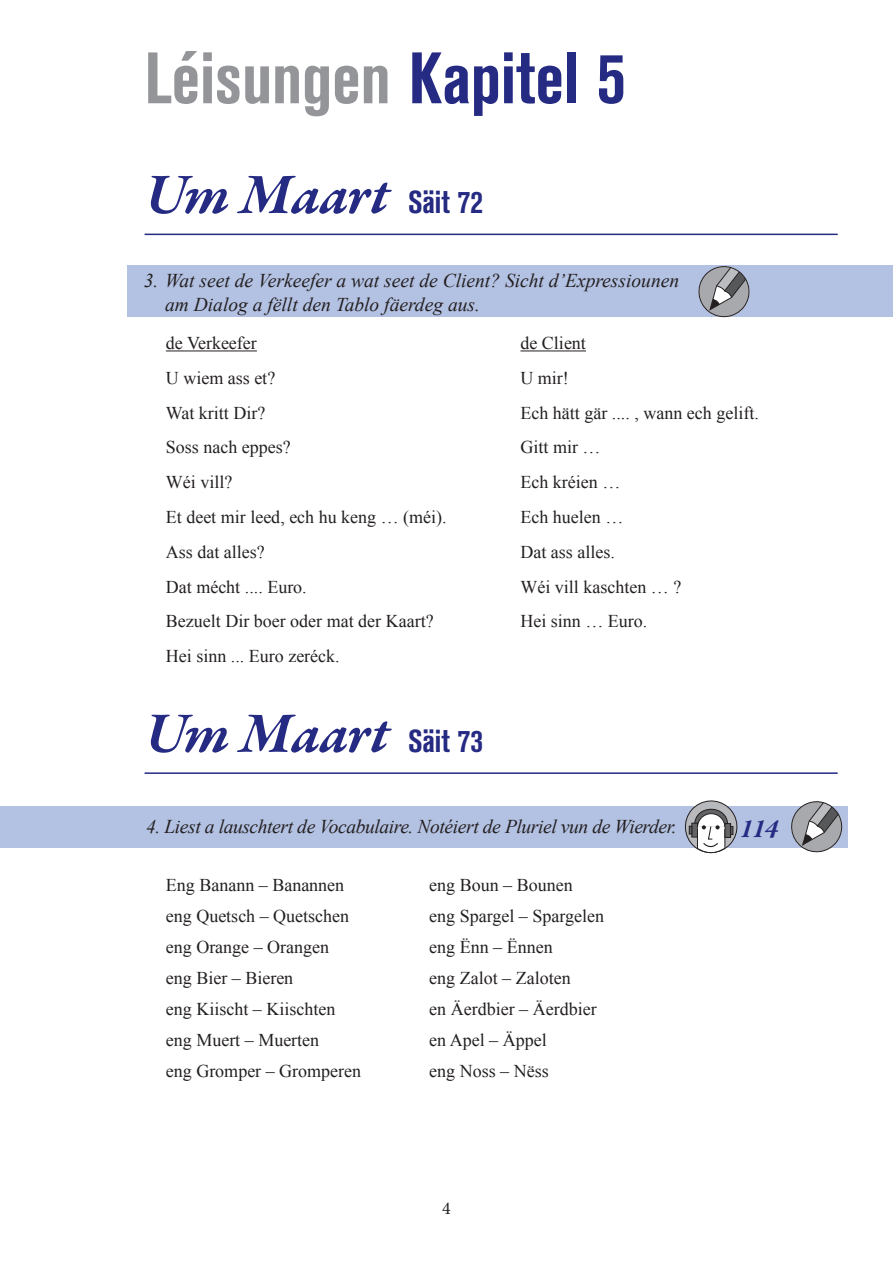
<style>
.page{position:relative;width:893px;height:1263px;background:#fff}
.page>*{position:absolute;margin:0;border:0;box-sizing:border-box;transform-origin:0 0}
.t1{font:700 condensed 72px "Akzidenz Grotesk BE";color:#939598}
.t2{font:italic 700 58.5px "Garamond Premr Pro";color:#252a82}
.t3{font:italic 700 27px "Garamond Premr Pro";color:#252a82}
.t4{font:italic 19.5px "Times New Roman";color:#231f20}
.t5{font:italic 19.5px "Times New Roman";letter-spacing:-.02em;color:#231f20}
.t6{font:18px "Times New Roman";color:#231f20}
.t7{font:18px "Minion Pro";color:#231f20}
.s1{color:#252a82}
.s2{font-family:"Akzidenz Grotesk BE";font-style:normal;font-stretch:condensed;font-size:31.5px}
</style>
<div class="page">
<hr style="left:145px;top:234px;width:693px;height:1px;background:#252a82">
<div style="left:128px;top:265px;width:765px;height:51px;background:#b3c1e2"></div>
<svg style="left:697px;top:266px;width:53px;height:52px"></svg>
<hr style="left:166px;top:350px;width:91px;height:1px;background:#231f20">
<hr style="left:520px;top:350px;width:66px;height:1px;background:#231f20">
<div style="left:0;top:806px;width:848px;height:42px;background:#b3c1e2"></div>
<svg style="left:685px;top:800px;width:53px;height:53px"></svg>
<svg style="left:791px;top:801px;width:52px;height:52px"></svg>
<hr style="left:145px;top:772px;width:693px;height:2px;background:#252a82">
<p class="t1" style="left:145px;top:37px;width:482px">Léisungen <span class="s1">Kapitel 5</span></p>
<p class="t2" style="left:145px;top:159px;width:340px">Um Maart <span class="s2">Säit 72</span></p>
<p class="t4" style="left:144px;top:267px;width:537px">3. Wat seet de Verkeefer a wat seet de Client? Sicht d’Expressiounen</p>
<p class="t4" style="left:165px;top:291px;width:316px">am Dialog a fëllt den Tablo fäerdeg aus.</p>
<p class="t6" style="left:166px;top:331px;width:93px">de Verkeefer</p>
<p class="t6" style="left:166px;top:366px;width:111px">U wiem ass et?</p>
<p class="t6" style="left:166px;top:400px;width:101px">Wat kritt Dir?</p>
<p class="t6" style="left:166px;top:435px;width:126px">Soss nach eppes?</p>
<p class="t6" style="left:166px;top:470px;width:68px">Wéi vill?</p>
<p class="t6" style="left:166px;top:505px;width:282px">Et deet mir leed, ech hu keng … (méi).</p>
<p class="t6" style="left:166px;top:540px;width:100px">Ass dat alles?</p>
<p class="t6" style="left:166px;top:574px;width:142px">Dat mécht .... Euro.</p>
<p class="t6" style="left:166px;top:609px;width:269px">Bezuelt Dir boer oder mat der Kaart?</p>
<p class="t6" style="left:166px;top:644px;width:175px">Hei sinn ... Euro zeréck.</p>
<p class="t6" style="left:520px;top:331px;width:67px">de Client</p>
<p class="t6" style="left:520px;top:366px;width:50px">U mir!</p>
<p class="t6" style="left:520px;top:400px;width:240px">Ech hätt gär .... , wann ech gelift.</p>
<p class="t6" style="left:520px;top:435px;width:82px">Gitt mir …</p>
<p class="t6" style="left:520px;top:470px;width:101px">Ech kréien …</p>
<p class="t6" style="left:520px;top:505px;width:104px">Ech huelen …</p>
<p class="t6" style="left:520px;top:540px;width:96px">Dat ass alles.</p>
<p class="t6" style="left:520px;top:574px;width:162px">Wéi vill kaschten … ?</p>
<p class="t6" style="left:520px;top:609px;width:128px">Hei sinn … Euro.</p>
<p class="t2" style="left:145px;top:697px;width:340px">Um Maart <span class="s2">Säit 73</span></p>
<p class="t5" style="left:146px;top:813px;width:532px">4. Liest a lauschtert de Vocabulaire. Notéiert de Pluriel vun de Wierder.</p>
<p class="t3" style="left:740px;top:811px;width:40px">114</p>
<p class="t6" style="left:166px;top:873px;width:180px">Eng Banann – Banannen</p>
<p class="t6" style="left:166px;top:904px;width:185px">eng Quetsch – Quetschen</p>
<p class="t6" style="left:166px;top:935px;width:165px">eng Orange – Orangen</p>
<p class="t6" style="left:166px;top:966px;width:129px">eng Bier – Bieren</p>
<p class="t6" style="left:166px;top:997px;width:171px">eng Kiischt – Kiischten</p>
<p class="t6" style="left:166px;top:1028px;width:155px">eng Muert – Muerten</p>
<p class="t6" style="left:166px;top:1059px;width:197px">eng Gromper – Gromperen</p>
<p class="t6" style="left:429px;top:873px;width:145px">eng Boun – Bounen</p>
<p class="t6" style="left:429px;top:904px;width:176px">eng Spargel – Spargelen</p>
<p class="t6" style="left:429px;top:935px;width:125px">eng Ënn – Ënnen</p>
<p class="t6" style="left:429px;top:966px;width:143px">eng Zalot – Zaloten</p>
<p class="t6" style="left:429px;top:997px;width:169px">en Äerdbier – Äerdbier</p>
<p class="t6" style="left:429px;top:1028px;width:119px">en Apel – Äppel</p>
<p class="t6" style="left:429px;top:1059px;width:121px">eng Noss – Nëss</p>
<p class="t7" style="left:442px;top:1196px;width:10px">4</p>
</div>
